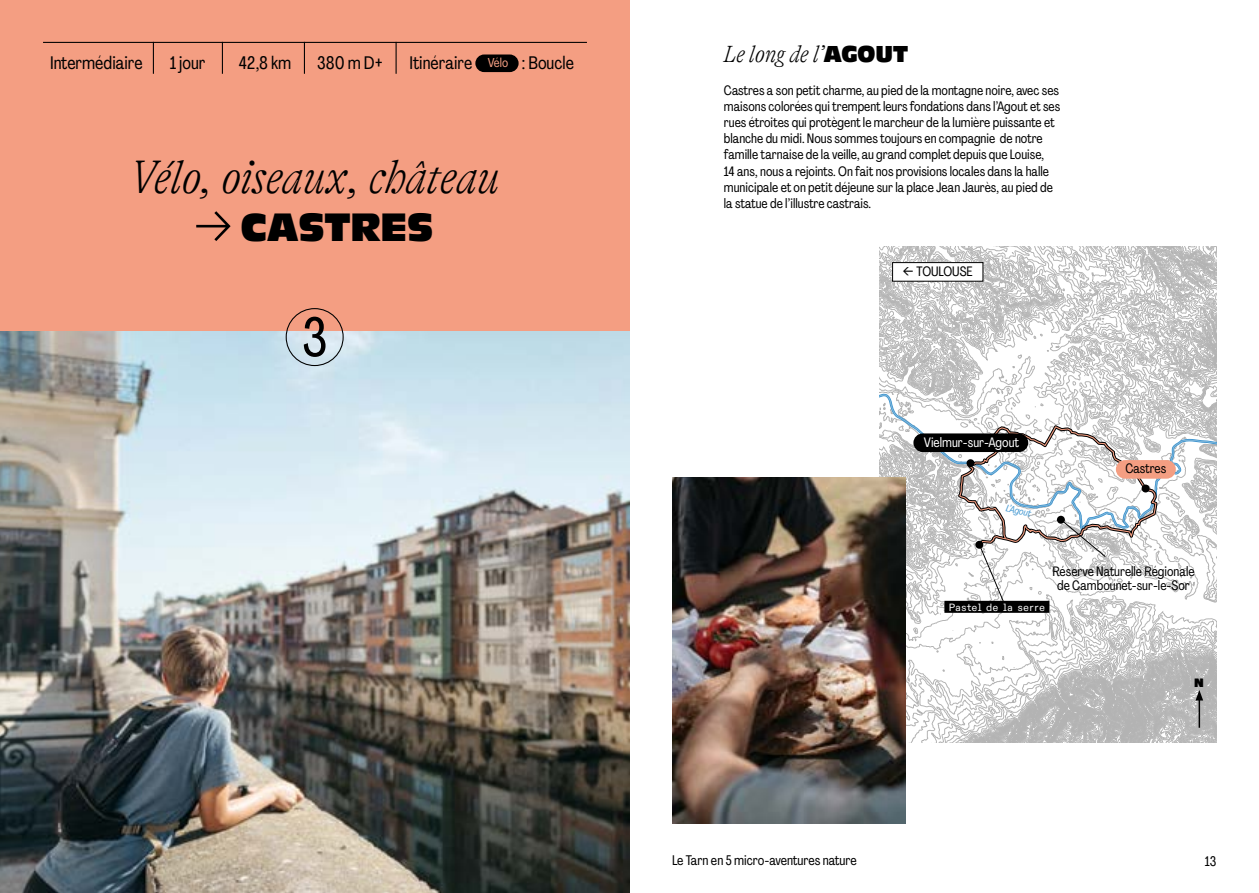
<style>
.page{position:relative;width:1259px;height:893px;background:#fff}
.page>*{position:absolute;margin:0;border:0;box-sizing:border-box;transform-origin:0 0}
.t1{font:54.3px "PP Agrandir Tight";color:#000}
.t2{font:italic 100 condensed 47.25px "GT Alpina";letter-spacing:-.005em;color:#000}
.t3{font:41.25px "Antique Oli Com";letter-spacing:-.01em;color:#000}
.t4{font:italic 100 condensed 24px "GT Alpina";color:#000}
.t5{font:18px "PP Agrandir Tight";color:#000}
.t6{font:13.8px "PP Agrandir Tight";color:#000}
.t7{font:13.5px/16.2px "PP Agrandir Tight";color:#000}
.t8{font:13.5px "PP Agrandir Tight";color:#fff}
.t9{font:12.75px "Antique Oli Com";color:#000}
.t10{font:10.5px "ABC Diatype Semi Mono Regular";color:#fff}
.t11{font:italic 9.6px "PP Agrandir Tight";color:#4498d1}
.s1{font-size:12.75px;color:#f49e82}
.s2{font-family:"Antique Oli Com";font-weight:400;font-style:normal;font-stretch:normal}
.s3{font-family:"ABC Diatype"}
</style>
<div class="page">
<div style="left:0;top:0;width:629px;height:893px;background:#f49e82"></div>
<svg style="left:879px;top:246px;width:72px;height:497px"></svg>
<svg style="left:1042px;top:246px;width:174px;height:104px"></svg>
<svg style="left:879px;top:394px;width:79px;height:136px"></svg>
<img style="left:0;top:332px;width:629px;height:561px">
<div style="left:286px;top:308px;width:58px;height:58px;border:1px solid #000;border-radius:50%"></div>
<svg style="left:196px;top:211px;width:35px;height:30px"></svg>
<hr style="left:43px;top:42px;width:544px;height:1px;background:#000">
<hr style="left:153px;top:42px;width:1px;height:32px;background:#000">
<hr style="left:222px;top:42px;width:1px;height:32px;background:#000">
<hr style="left:304px;top:42px;width:1px;height:32px;background:#000">
<div style="left:475px;top:55px;width:43px;height:17px;background:#000;border-radius:9px"></div>
<hr style="left:395px;top:42px;width:2px;height:32px;background:#000">
<img style="left:672px;top:477px;width:233px;height:346px">
<div style="left:892px;top:263px;width:91px;height:18px;background:#fff"></div>
<div style="left:892px;top:262px;width:91px;height:19px;border:1px solid #000"></div>
<div style="left:944px;top:601px;width:105px;height:12px;background:#000"></div>
<svg style="left:958px;top:350px;width:258px;height:393px"></svg>
<div style="left:975px;top:541px;width:8px;height:8px;background:#000;border-radius:50%"></div>
<div style="left:1116px;top:460px;width:59px;height:19px;background:#f49e82;border-radius:9px"></div>
<div style="left:1141px;top:485px;width:8px;height:7px;background:#000;border-radius:50%"></div>
<div style="left:913px;top:433px;width:115px;height:19px;background:#000;border-radius:9px"></div>
<div style="left:966px;top:459px;width:8px;height:8px;background:#000;border-radius:50%"></div>
<div style="left:1057px;top:516px;width:8px;height:8px;background:#000;border-radius:50%"></div>
<h3 class="t5" style="left:50px;top:52px;width:94px">Intermédiaire</h3>
<h3 class="t5" style="left:170px;top:52px;width:37px">1 jour</h3>
<h3 class="t5" style="left:239px;top:52px;width:54px">42,8 km</h3>
<h3 class="t5" style="left:317px;top:52px;width:67px">380 m D+</h3>
<h3 class="t5" style="left:409px;top:52px;width:166px">Itinéraire <span class="s1">Vélo</span> : Boucle</h3>
<h3 class="t4" style="left:724px;top:40px;width:186px">Le long de l’<span class="s2">AGOUT</span></h3>
<p class="t7" style="left:724px;top:82px;width:338px">Castres a son petit charme, au pied de la montagne noire, avec ses maisons colorées qui trempent leurs fondations dans l’Agout et ses rues étroites qui protègent le marcheur de la lumière puissante et blanche du midi. Nous sommes toujours en compagnie de notre famille tarnaise de la veille, au grand complet depuis que Louise,<br>14 ans, nous a rejoints. On fait nos provisions locales dans la halle municipale et on petit déjeune sur la place Jean Jaurès, au pied de la statue de l’illustre castrais.</p>
<h2 class="t2" style="left:130px;top:151px;width:371px">Vélo, oiseaux, château</h2>
<h3 class="t3" style="left:241px;top:204px;width:194px">CASTRES</h3>
<h1 class="t1" style="left:302px;top:303px;width:28px">3</h1>
<p class="t7" style="left:902px;top:263px;width:72px"><span class="s3">←</span> TOULOUSE</p>
<p class="t8" style="left:924px;top:434px;width:97px">Vielmur-sur-Agout</p>
<p class="t11" style="left:1007px;top:502px;width:27px;rotate:13deg">L’Agout</p>
<p class="t7" style="left:1125px;top:460px;width:42px">Castres</p>
<p class="t10" style="left:949px;top:599px;width:98px">Pastel de la serre</p>
<p class="t7" style="left:1052px;top:565px;width:144px;line-height:13.5px;text-align:center">Réserve Naturelle Régionale de Cambounet-sur-le-Sor</p>
<p class="t9" style="left:1194px;top:675px;width:11px">N</p>
<p class="t6" style="left:672px;top:852px;width:186px">Le Tarn en 5 micro-aventures nature</p>
<p class="t6" style="left:1205px;top:852px;width:13px">13</p>
</div>
